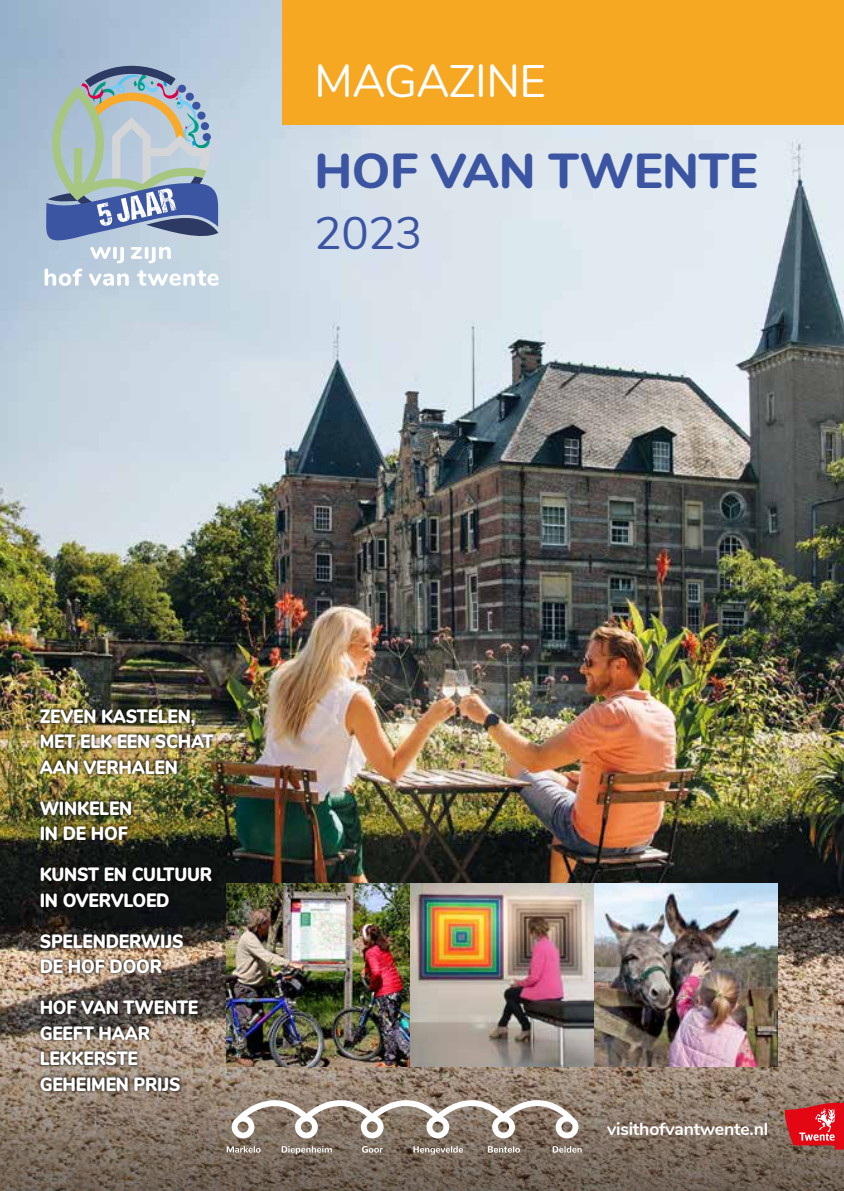
<style>
.page{position:relative;width:844px;height:1191px;background:#fff}
.page>*{position:absolute;margin:0;border:0;box-sizing:border-box;transform-origin:0 0}
.t1{font:800 49px "Nunito";letter-spacing:-.01em;color:#3c55a2}
.t2{font:45.5px "Nunito";letter-spacing:-.01em;color:#fff}
.t3{font:45.5px "Nunito";color:#3c55a2}
.t4{font:900 19.25px/25.4px "Nunito";letter-spacing:-.01em;color:#fff;scale:.9 1}
.t5{font:700 17.5px "Nunito";letter-spacing:-.01em;color:#fff}
</style>
<div class="page">
<img style="left:0;top:0;width:843px;height:954px">
<svg style="left:0;top:954px;width:843px;height:237px;background:#857465"></svg>
<div style="left:282px;top:0;width:561px;height:125px;background:#f7a823"></div>
<svg style="left:784px;top:1102px;width:59px;height:47px;background:#d1353b"></svg>
<svg style="left:231px;top:1100px;width:347px;height:38px"></svg>
<svg style="left:227px;top:1146px;width:33px;height:6px"></svg>
<svg style="left:281px;top:1145px;width:51px;height:9px"></svg>
<svg style="left:362px;top:1146px;width:20px;height:6px"></svg>
<svg style="left:413px;top:1146px;width:50px;height:8px"></svg>
<svg style="left:487px;top:1146px;width:33px;height:6px"></svg>
<svg style="left:552px;top:1146px;width:29px;height:6px"></svg>
<img style="left:37px;top:705px;width:180px;height:388px">
<svg style="left:45px;top:268px;width:37px;height:18px"></svg>
<svg style="left:89px;top:273px;width:40px;height:13px"></svg>
<svg style="left:137px;top:270px;width:81px;height:16px"></svg>
<svg style="left:90px;top:247px;width:34px;height:16px"></svg>
<svg style="left:131px;top:247px;width:40px;height:16px"></svg>
<svg style="left:46px;top:66px;width:172px;height:175px;background:#99abba"></svg>
<img style="left:227px;top:883px;width:183px;height:184px">
<img style="left:410px;top:883px;width:184px;height:184px">
<img style="left:594px;top:883px;width:183px;height:184px">
<h2 class="t2" style="left:314px;top:48px;width:233px">MAGAZINE</h2>
<h1 class="t1" style="left:314px;top:134px;width:444px">HOF VAN TWENTE</h1>
<h2 class="t3" style="left:314px;top:200px;width:109px">2023</h2>
<p class="t4" style="left:40px;top:702px;width:194px">ZEVEN KASTELEN,<br>MET ELK EEN SCHAT<br>AAN VERHALEN</p>
<p class="t4" style="left:40px;top:794px;width:104px">WINKELEN<br>IN DE HOF</p>
<p class="t4" style="left:40px;top:861px;width:193px">KUNST EN CULTUUR<br>IN OVERVLOED</p>
<p class="t4" style="left:40px;top:927px;width:161px">SPELENDERWIJS<br>DE HOF DOOR</p>
<p class="t4" style="left:40px;top:994px;width:177px">HOF VAN TWENTE<br>GEEFT HAAR<br>LEKKERSTE<br>GEHEIMEN PRIJS</p>
<p class="t5" style="left:607px;top:1115px;width:163px">visithofvantwente.nl</p>
</div>
